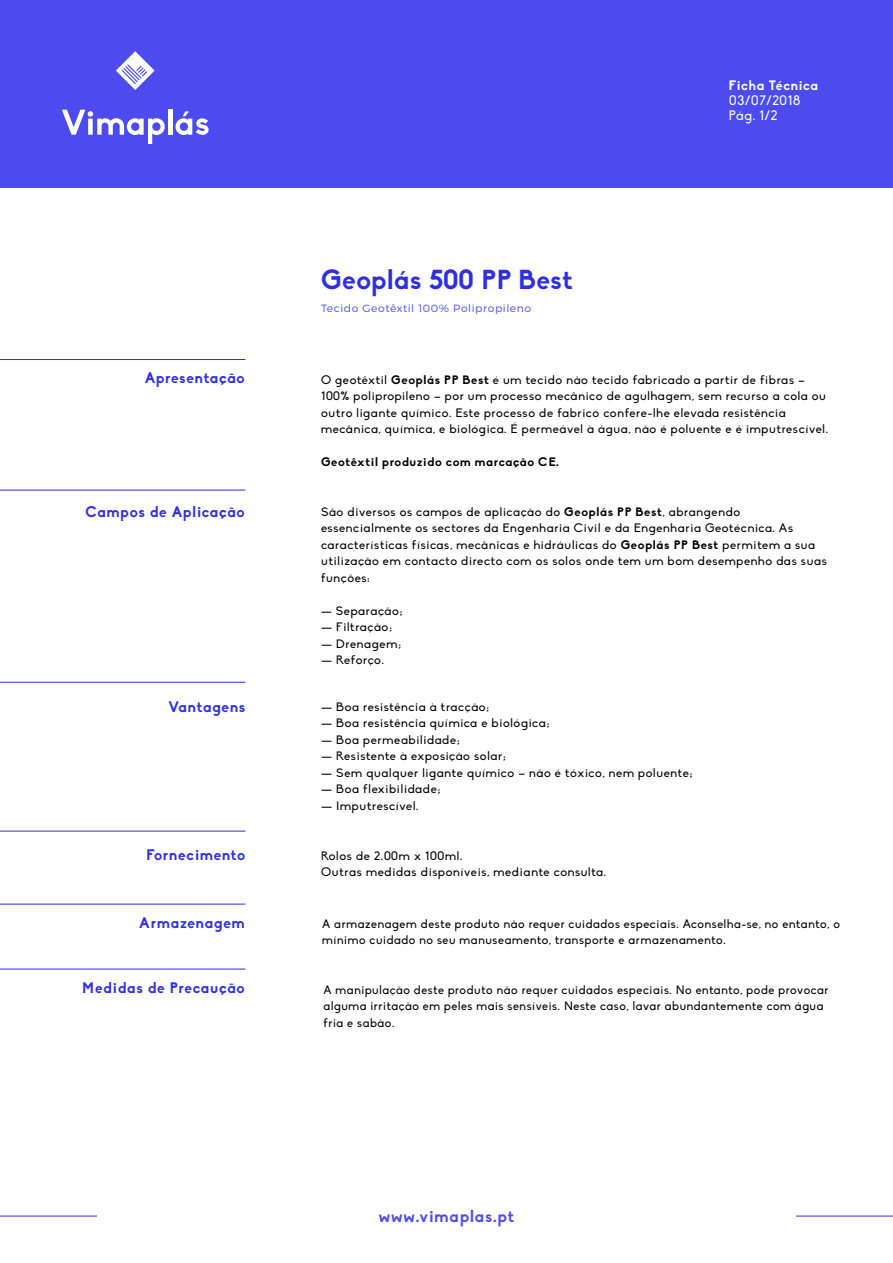
<style>
.page{position:relative;width:893px;height:1263px;background:#fff}
.page>*{position:absolute;margin:0;border:0;box-sizing:border-box;transform-origin:0 0}
.t1{font:700 27px "Biko";letter-spacing:.015em;color:#2e2ee5}
.t2{font:700 16.5px "Biko";letter-spacing:.05em;color:#4b4bef}
.t3{font:700 15px "Biko";letter-spacing:.05em;color:#2e2ee5}
.t4{font:13.5px/15px "Biko";letter-spacing:.05em;color:#fff}
.t5{font:700 13.5px "Biko";letter-spacing:.05em;color:#fff}
.t6{font:12px/16.5px "Biko";letter-spacing:.05em;color:#000}
.t7{font:700 12px "Biko";letter-spacing:.05em;color:#000}
.t8{font:300 10.5px "Montserrat";letter-spacing:.05em;color:#4b4bef}
.s1{font-weight:700}
</style>
<div class="page">
<div style="left:0;top:0;width:893px;height:187px;background:#4b4bef"></div>
<hr style="left:0;top:490px;width:245px;height:1px;background:#2e2ee5">
<hr style="left:0;top:1216px;width:97px;height:1px;background:#2e2ee5">
<hr style="left:796px;top:1216px;width:97px;height:1px;background:#2e2ee5">
<hr style="left:0;top:359px;width:245px;height:1px;background:#2e2ee5">
<hr style="left:0;top:904px;width:245px;height:1px;background:#2e2ee5">
<hr style="left:0;top:969px;width:245px;height:1px;background:#2e2ee5">
<svg style="left:62px;top:110px;width:103px;height:34px"></svg>
<hr style="left:168px;top:109px;width:4px;height:26px;background:#fff">
<svg style="left:176px;top:111px;width:33px;height:24px"></svg>
<svg style="left:116px;top:51px;width:39px;height:39px"></svg>
<hr style="left:0;top:682px;width:245px;height:1px;background:#2e2ee5">
<hr style="left:0;top:831px;width:245px;height:1px;background:#2e2ee5">
<p class="t5" style="left:729px;top:77px;width:91px">Ficha Técnica</p>
<p class="t4" style="left:729px;top:93px;width:73px">03/07/2018<br>Pág. 1/2</p>
<h1 class="t1" style="left:321px;top:263px;width:253px">Geoplás 500 PP Best</h1>
<p class="t8" style="left:321px;top:302px;width:212px">Tecido Geotêxtil 100% Polipropileno</p>
<p class="t3" style="left:145px;top:369px;width:101px">Apresentação</p>
<p class="t6" style="left:321px;top:372px;width:508px">O geotêxtil <span class="s1">Geoplás PP Best</span> é um tecido não tecido fabricado a partir de fibras – 100% polipropileno – por um processo mecânico de agulhagem, sem recurso a cola ou outro ligante químico. Este processo de fabrico confere-lhe elevada resistência mecânica, química, e biológica. É permeável à água, não é poluente e é imputrescível.</p>
<p class="t7" style="left:321px;top:455px;width:240px">Geotêxtil produzido com marcação CE.</p>
<p class="t3" style="left:85px;top:502px;width:161px">Campos de Aplicação</p>
<p class="t6" style="left:321px;top:504px;width:507px">São diversos os campos de aplicação do <span class="s1">Geoplás PP Best</span>, abrangendo essencialmente os sectores da Engenharia Civil e da Engenharia Geotécnica. As características físicas, mecânicas e hidráulicas do <span class="s1">Geoplás PP Best</span> permitem a sua utilização em contacto directo com os solos onde tem um bom desempenho das suas funções:</p>
<p class="t6" style="left:321px;top:603px;width:83px">— Separação;</p>
<p class="t6" style="left:321px;top:619px;width:72px">— Filtração;</p>
<p class="t6" style="left:321px;top:636px;width:82px">— Drenagem;</p>
<p class="t6" style="left:321px;top:652px;width:64px">— Reforço.</p>
<p class="t3" style="left:168px;top:697px;width:79px">Vantagens</p>
<p class="t6" style="left:321px;top:699px;width:170px">— Boa resistência à tracção;</p>
<p class="t6" style="left:321px;top:715px;width:230px">— Boa resistência química e biológica;</p>
<p class="t6" style="left:321px;top:732px;width:140px">— Boa permeabilidade;</p>
<p class="t6" style="left:321px;top:748px;width:186px">— Resistente à exposição solar;</p>
<p class="t6" style="left:321px;top:765px;width:373px">— Sem qualquer ligante químico – não é tóxico, nem poluente;</p>
<p class="t6" style="left:321px;top:781px;width:121px">— Boa flexibilidade;</p>
<p class="t6" style="left:321px;top:798px;width:99px">— Imputrescível.</p>
<p class="t3" style="left:147px;top:846px;width:100px">Fornecimento</p>
<p class="t6" style="left:321px;top:848px;width:287px">Rolos de 2.00m x 100ml.<br>Outras medidas disponíveis, mediante consulta.</p>
<p class="t3" style="left:139px;top:914px;width:107px">Armazenagem</p>
<p class="t6" style="left:322px;top:916px;width:519px">A armazenagem deste produto não requer cuidados especiais. Aconselha-se, no entanto, o mínimo cuidado no seu manuseamento, transporte e armazenamento.</p>
<p class="t6" style="left:323px;top:982px;width:507px">A manipulação deste produto não requer cuidados especiais. No entanto, pode provocar alguma irritação em peles mais sensíveis. Neste caso, lavar abundantemente com água fria e sabão.</p>
<p class="t3" style="left:82px;top:978px;width:164px">Medidas de Precaução</p>
<h2 class="t2" style="left:379px;top:1207px;width:137px">www.vimaplas.pt</h2>
</div>
